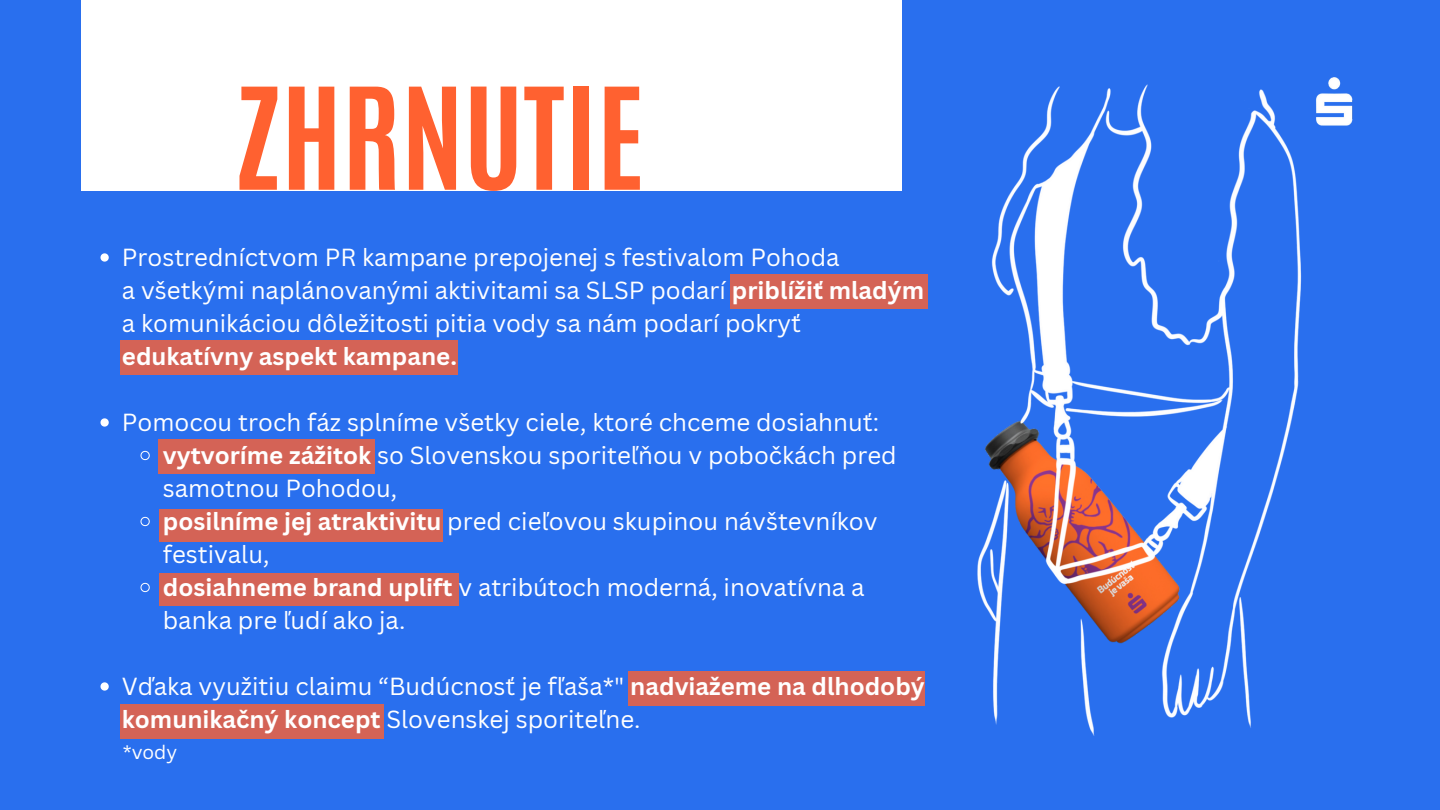
<style>
.page{position:relative;width:1440px;height:810px;background:#296fee}
.page>*{position:absolute;margin:0;border:0;box-sizing:border-box;transform-origin:0 0}
.t1{font:700 120px "Antonio";color:#ff6130}
.t2{font:24.1px/33px "Canva Sans";color:#fff}
.t3{font:700 24.1px "Canva Sans";color:#fff}
.t4{font:19px "Canva Sans";color:#fff}
.s1{font-weight:700}
</style>
<div class="page">
<div style="left:81px;top:0;width:820px;height:190px;background:#fff"></div>
<img style="left:810px;top:81px;width:492px;height:655px">
<div style="left:120px;top:340px;width:338px;height:34px;background:#d46356"></div>
<div style="left:158px;top:439px;width:216px;height:34px;background:#d46356"></div>
<div style="left:159px;top:509px;width:283px;height:33px;background:#d46356"></div>
<div style="left:159px;top:573px;width:299px;height:33px;background:#d46356"></div>
<div style="left:731px;top:274px;width:197px;height:35px;background:#d46356"></div>
<div style="left:629px;top:671px;width:296px;height:34px;background:#d46356"></div>
<div style="left:120px;top:705px;width:264px;height:34px;background:#d46356"></div>
<svg style="left:100px;top:253px;width:9px;height:9px"></svg>
<svg style="left:100px;top:418px;width:9px;height:9px"></svg>
<svg style="left:140px;top:451px;width:10px;height:9px"></svg>
<svg style="left:140px;top:517px;width:10px;height:9px"></svg>
<svg style="left:140px;top:583px;width:10px;height:9px"></svg>
<svg style="left:100px;top:682px;width:9px;height:9px"></svg>
<img style="left:1300px;top:77px;width:53px;height:61px">
<h1 class="t1" style="left:234px;top:53px;width:412px">ZHRNUTIE</h1>
<p class="t2" style="left:122px;top:240px;width:804px">Prostredníctvom PR kampane prepojenej s festivalom Pohoda<br>a všetkými naplánovanými aktivitami sa SLSP podarí <span class="s1">priblížiť mladým </span>a komunikáciou dôležitosti pitia vody sa nám podarí pokryť</p>
<p class="t3" style="left:122px;top:339px;width:337px">edukatívny aspekt kampane.</p>
<p class="t2" style="left:163px;top:405px;width:735px;text-indent:-41px">Pomocou troch fáz splníme všetky ciele, ktoré chceme dosiahnuť: <span class="s1">vytvoríme zážitok</span> so Slovenskou sporiteľňou v pobočkách pred samotnou Pohodou,<br><span class="s1">posilníme jej atraktivitu</span> pred cieľovou skupinou návštevníkov festivalu,<br><span class="s1">dosiahneme brand uplift</span> v atribútoch moderná, inovatívna a banka pre ľudí ako ja.</p>
<p class="t2" style="left:122px;top:669px;width:804px">Vďaka využitiu claimu “Budúcnosť je fľaša*" <span class="s1">nadviažeme na dlhodobý komunikačný koncept</span> Slovenskej sporiteľne.</p>
<p class="t4" style="left:123px;top:738px;width:56px">*vody</p>
</div>
